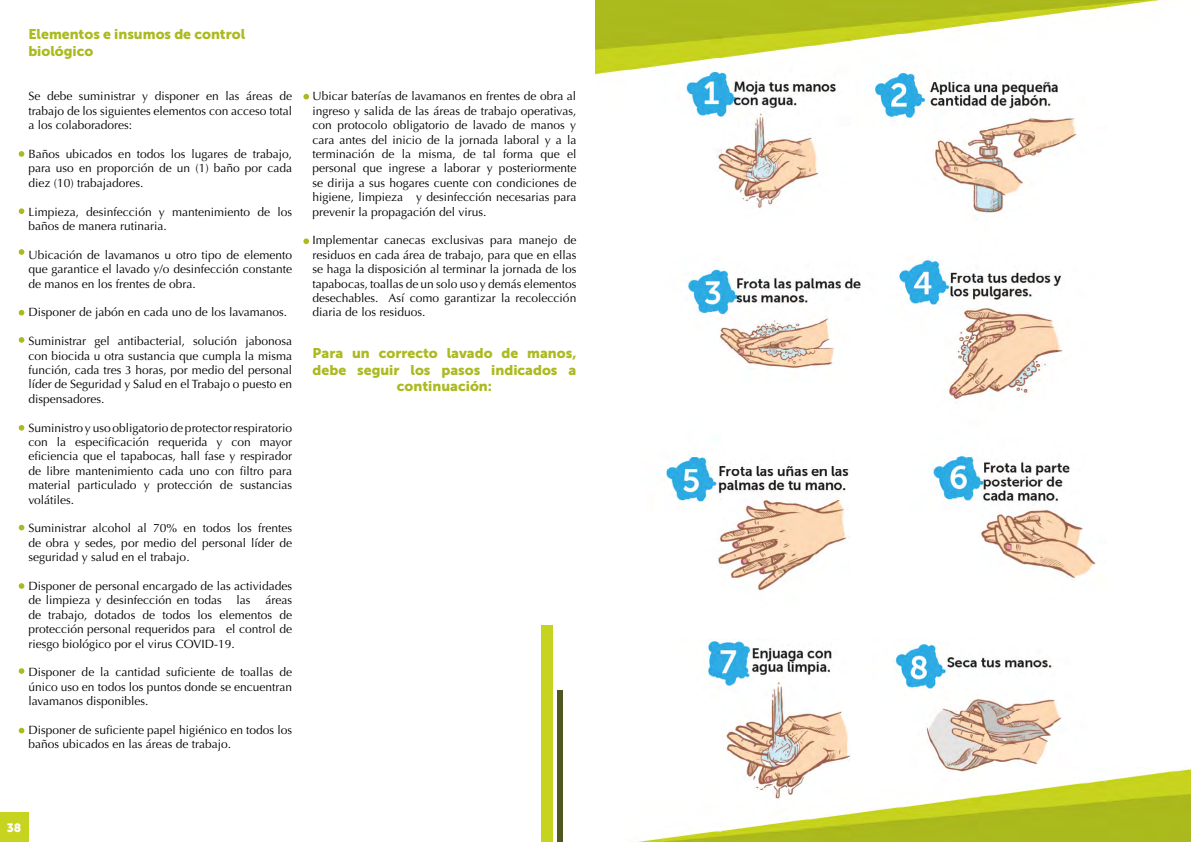
<style>
.page{position:relative;width:1191px;height:842px;background:#fff}
.page>*{position:absolute;margin:0;border:0;box-sizing:border-box;transform-origin:0 0}
.t1{font:14px/16.8px "Museo Sans 900";color:#abba1f}
.t2{font:12px/14.4px "Optima";color:#000;text-align:justify}
.t3{font:12px "Museo Sans 900";color:#fff}
</style>
<div class="page">
<div style="left:0;top:812px;width:28px;height:30px;background:#c7d41f"></div>
<svg style="left:19px;top:151px;width:5px;height:6px"></svg>
<svg style="left:19px;top:208px;width:5px;height:6px"></svg>
<svg style="left:19px;top:310px;width:5px;height:5px"></svg>
<svg style="left:19px;top:425px;width:5px;height:6px"></svg>
<svg style="left:19px;top:525px;width:5px;height:5px"></svg>
<svg style="left:19px;top:583px;width:5px;height:6px"></svg>
<svg style="left:19px;top:668px;width:5px;height:6px"></svg>
<svg style="left:19px;top:728px;width:5px;height:5px"></svg>
<svg style="left:19px;top:337px;width:5px;height:6px"></svg>
<svg style="left:19px;top:249px;width:5px;height:6px"></svg>
<svg style="left:303px;top:94px;width:6px;height:5px"></svg>
<svg style="left:303px;top:238px;width:6px;height:6px"></svg>
<div style="left:541px;top:625px;width:12px;height:217px;background:#c7d41f"></div>
<div style="left:557px;top:690px;width:6px;height:152px;background:#4f5721"></div>
<img style="left:595px;top:0;width:596px;height:842px">
<p class="t1" style="left:28px;top:25px;width:218px">Elementos e insumos de control biológico</p>
<p class="t2" style="left:28px;top:89px;width:265px">Se debe suministrar y disponer en las áreas de trabajo de los siguientes elementos con acceso total a los colaboradores:</p>
<p class="t2" style="left:28px;top:147px;width:265px">Baños ubicados en todos los lugares de trabajo, para uso en proporción de un (1) baño por cada diez (10) trabajadores.</p>
<p class="t2" style="left:28px;top:204px;width:265px">Limpieza, desinfección y mantenimiento de los baños de manera rutinaria.</p>
<p class="t2" style="left:28px;top:248px;width:265px">Ubicación de lavamanos u otro tipo de elemento que garantice el lavado y/o desinfección constante de manos en los frentes de obra.</p>
<p class="t2" style="left:28px;top:305px;width:260px">Disponer de jabón en cada uno de los lavamanos.</p>
<p class="t2" style="left:28px;top:334px;width:265px">Suministrar gel antibacterial, solución jabonosa con biocida u otra sustancia que cumpla la misma función, cada tres 3 horas, por medio del personal líder de Seguridad y Salud en el Trabajo o puesto en dispensadores.</p>
<p class="t2" style="left:28px;top:420px;width:265px">Suministro y uso obligatorio de protector respiratorio con la especificación requerida y con mayor eficiencia que el tapabocas, hall fase y respirador de libre mantenimiento cada uno con filtro para material particulado y protección de sustancias volátiles.</p>
<p class="t2" style="left:28px;top:521px;width:265px">Suministrar alcohol al 70% en todos los frentes de obra y sedes, por medio del personal líder de seguridad y salud en el trabajo.</p>
<p class="t2" style="left:28px;top:579px;width:265px">Disponer de personal encargado de las actividades de limpieza y desinfección en todas las áreas de trabajo, dotados de todos los elementos de protección personal requeridos para el control de riesgo biológico por el virus COVID-19.</p>
<p class="t2" style="left:28px;top:665px;width:265px">Disponer de la cantidad suficiente de toallas de único uso en todos los puntos donde se encuentran lavamanos disponibles.</p>
<p class="t2" style="left:28px;top:723px;width:265px">Disponer de suficiente papel higiénico en todos los baños ubicados en las áreas de trabajo.</p>
<p class="t2" style="left:313px;top:89px;width:265px">Ubicar baterías de lavamanos en frentes de obra al ingreso y salida de las áreas de trabajo operativas, con protocolo obligatorio de lavado de manos y cara antes del inicio de la jornada laboral y a la terminación de la misma, de tal forma que el personal que ingrese a laborar y posteriormente se dirija a sus hogares cuente con condiciones de higiene, limpieza y desinfección necesarias para prevenir la propagación del virus.</p>
<p class="t2" style="left:313px;top:233px;width:265px">Implementar canecas exclusivas para manejo de residuos en cada área de trabajo, para que en ellas se haga la disposición al terminar la jornada de los tapabocas, toallas de un solo uso y demás elementos desechables. Así como garantizar la recolección diaria de los residuos.</p>
<p class="t1" style="left:313px;top:344px;width:265px;text-align:center">Para un correcto lavado de manos, debe seguir los pasos indicados a continuación:</p>
<p class="t3" style="left:7px;top:820px;width:16px">38</p>
</div>
